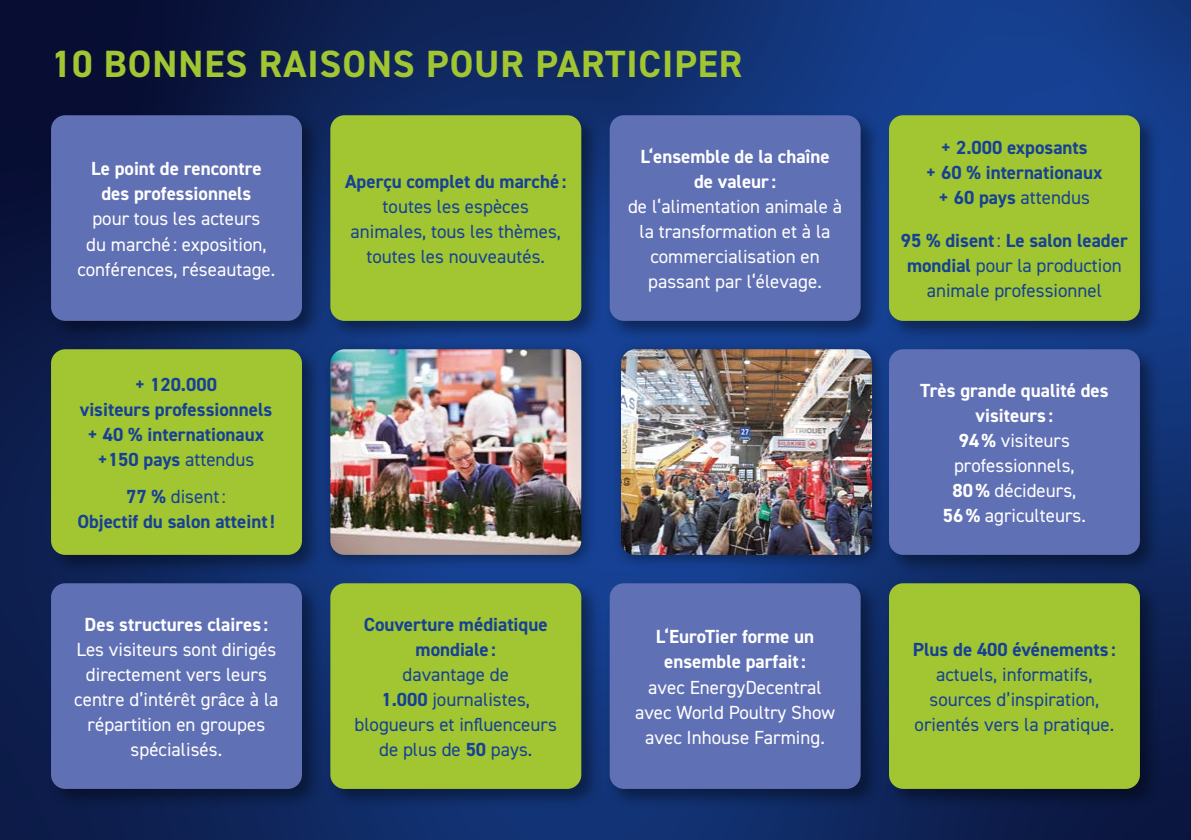
<style>
.page{position:relative;width:1191px;height:840px;background:#fff}
.page>*{position:absolute;margin:0;border:0;box-sizing:border-box;transform-origin:0 0}
.t1{font:700 38px "DIN2014";letter-spacing:.025em;color:#a2c632}
.Fliess_9_5{font:19px/25px "DIN2014";color:#fff;text-align:center}
.Fliess_9_5-2{font:19px/25px "DIN2014";color:#164194;text-align:center}
.Fliess_9_5-3{font:700 19px/25px "DIN2014";color:#164194;text-align:center}
.Fliess_9_5-4{font:700 19px/25px "DIN2014";color:#fff;text-align:center}
.s1{font-weight:700}
.s2{font-weight:400}
</style>
<div class="page">
<img style="left:0;top:0;width:1191px;height:839px">
<div style="left:47px;top:111px;width:275px;height:230px;background:#000;opacity:.4"></div>
<div style="left:51px;top:115px;width:251px;height:206px;background:#6070b4;border-radius:14px"></div>
<div style="left:47px;top:345px;width:275px;height:230px;background:#000;opacity:.4"></div>
<div style="left:51px;top:349px;width:251px;height:205px;background:#a2c632;border-radius:14px"></div>
<div style="left:885px;top:111px;width:275px;height:230px;background:#000;opacity:.4"></div>
<div style="left:889px;top:115px;width:251px;height:206px;background:#a2c632;border-radius:14px"></div>
<div style="left:885px;top:345px;width:275px;height:230px;background:#000;opacity:.4"></div>
<div style="left:889px;top:349px;width:251px;height:205px;background:#6070b4;border-radius:14px"></div>
<div style="left:606px;top:111px;width:275px;height:230px;background:#000;opacity:.4"></div>
<div style="left:609px;top:115px;width:251px;height:206px;background:#6070b4;border-radius:14px"></div>
<div style="left:885px;top:579px;width:275px;height:230px;background:#000;opacity:.4"></div>
<div style="left:889px;top:583px;width:251px;height:205px;background:#a2c632;border-radius:14px"></div>
<div style="left:606px;top:579px;width:275px;height:230px;background:#000;opacity:.4"></div>
<div style="left:609px;top:583px;width:251px;height:205px;background:#6070b4;border-radius:14px"></div>
<div style="left:326px;top:111px;width:275px;height:230px;background:#000;opacity:.4"></div>
<div style="left:330px;top:115px;width:251px;height:206px;background:#a2c632;border-radius:14px"></div>
<div style="left:47px;top:579px;width:275px;height:230px;background:#000;opacity:.4"></div>
<div style="left:51px;top:583px;width:251px;height:205px;background:#6070b4;border-radius:14px"></div>
<div style="left:326px;top:579px;width:275px;height:230px;background:#000;opacity:.4"></div>
<div style="left:330px;top:583px;width:251px;height:205px;background:#a2c632;border-radius:14px"></div>
<div style="left:321px;top:339px;width:275px;height:230px;background:#000;opacity:.4"></div>
<img style="left:330px;top:349px;width:251px;height:205px">
<div style="left:611px;top:339px;width:275px;height:230px;background:#000;opacity:.4"></div>
<img style="left:621px;top:349px;width:251px;height:205px">
<p class="t1" style="left:51px;top:39px;width:692px">10 BONNES RAISONS POUR PARTICIPER</p>
<p class="Fliess_9_5" style="left:77px;top:156px;width:199px"><span class="s1">Le point de rencontre des professionnels<br></span>pour tous les acteurs<br>du marché : exposition, conférences, réseautage.</p>
<p class="Fliess_9_5-3" style="left:80px;top:372px;width:194px">+ 120.000<br>visiteurs professionnels + 40 % internationaux +150 pays <span class="s2">attendus</span></p>
<p class="Fliess_9_5-3" style="left:77px;top:483px;width:199px">77 % <span class="s2">disent:<br></span>Objectif du salon atteint!</p>
<p class="Fliess_9_5-2" style="left:345px;top:168px;width:223px"><span class="s1">Aperçu complet du marché : </span>toutes les espèces animales, tous les thèmes, toutes les nouveautés.</p>
<p class="Fliess_9_5" style="left:74px;top:611px;width:206px"><span class="s1">Des structures claires :<br></span>Les visiteurs sont dirigés directement vers leurs centre d’intérêt grâce à la répartition en groupes spécialisés.</p>
<p class="Fliess_9_5-2" style="left:354px;top:611px;width:204px"><span class="s1">Couverture médiatique mondiale :<br></span>davantage de<br><span class="s1">1.000</span> journalistes, blogueurs et influenceurs de plus de <span class="s1">50</span> pays.</p>
<p class="Fliess_9_5" style="left:628px;top:143px;width:215px"><span class="s1">L‘ensemble de la chaîne<br>de valeur :<br></span>de l‘alimentation animale à la transformation et à la commercialisation en passant par l‘élevage.</p>
<p class="Fliess_9_5-4" style="left:656px;top:623px;width:160px">L‘EuroTier forme un</p>
<p class="Fliess_9_5" style="left:648px;top:648px;width:175px"><span class="s1">ensemble parfait: </span>avec EnergyDecentral</p>
<p class="Fliess_9_5" style="left:635px;top:698px;width:202px">avec World Poultry Show</p>
<p class="Fliess_9_5" style="left:645px;top:723px;width:181px">avec Inhouse Farming.</p>
<p class="Fliess_9_5-3" style="left:926px;top:135px;width:178px">+ 2.000 exposants<br>+ 60 % internationaux + 60 pays <span class="s2">attendus</span></p>
<p class="Fliess_9_5-2" style="left:901px;top:227px;width:228px"><span class="s1">95 % disent</span>: <span class="s1">Le salon leader mondial</span> pour la production animale professionnel</p>
<p class="Fliess_9_5-4" style="left:920px;top:377px;width:190px">Très grande qualité des visiteurs :</p>
<p class="Fliess_9_5" style="left:942px;top:427px;width:145px"><span class="s1">94%</span> visiteurs professionnels,<br><span class="s1">80%</span> décideurs,<br><span class="s1">56%</span> agriculteurs.</p>
<p class="Fliess_9_5-2" style="left:913px;top:636px;width:204px"><span class="s1">Plus de 400 événements : </span>actuels, informatifs, sources d’inspiration, orientés vers la pratique.</p>
</div>
